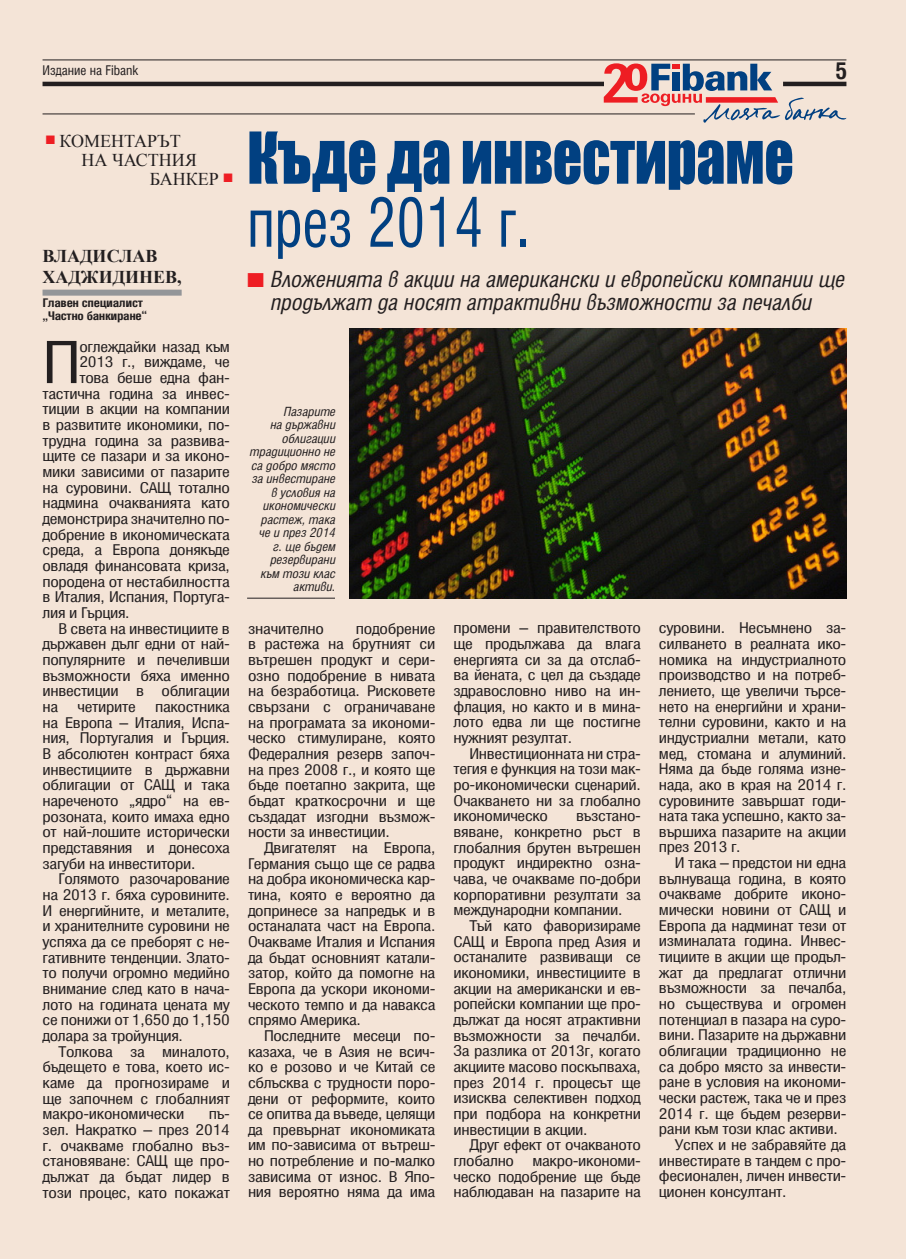
<style>
.page{position:relative;width:906px;height:1259px;background:#f4e4d7}
.page>*{position:absolute;margin:0;border:0;box-sizing:border-box;transform-origin:0 0}
.t1{font:69px "Hebar Cond XP";letter-spacing:-.005em;color:#014081;scale:.85 1}
.t2{font:66px "Impact";letter-spacing:-.005em;color:#014081;scale:.87 1}
.t3{font:58.5px "Hebar Cond XP";color:#231f20;scale:1.17 1}
.t4{font:23.55px "Hebar Cond XP Bold";color:#231f20}
.t5{font:22.5px/22.5px "Hebar Cond XP Italic";letter-spacing:.005em;color:#231f20;text-align:center}
.t6{font:18px "Times New Roman";color:#231f20}
.t7{font:700 18px/21.6px "Times New Roman";color:#231f20}
.t8{font:15px/15.6px "Hebar Cond XP";letter-spacing:-.02em;color:#231f20;text-align:justify;scale:1.17 1}
.t9{font:13.5px "Hebar Cond XP";color:#231f20}
.t10{font:12.75px/13.5px "Hebar Cond XP Italic";color:#231f20;text-align:right}
.t11{font:12px/12.8px "Hebar Cond XP Bold";letter-spacing:-.025em;color:#231f20;scale:1.11 1}
.s1{color:#ee1d23}
</style>
<div class="page">
<hr style="left:43px;top:60px;width:803px;height:1px;background:#231f20">
<hr style="left:43px;top:82px;width:803px;height:4px;background:#231f20">
<hr style="left:43px;top:114px;width:652px;height:1px;background:#231f20">
<svg style="left:604px;top:63px;width:242px;height:60px"></svg>
<div style="left:43px;top:290px;width:139px;height:6px;background:#939598"></div>
<img style="left:349px;top:329px;width:497px;height:269px">
<hr style="left:247px;top:598px;width:88px;height:1px;background:#231f20">
<p class="t9" style="left:43px;top:63px;width:97px">Издание на Fibank</p>
<h3 class="t4" style="left:835px;top:58px;width:13px">5</h3>
<p class="t6" style="left:46px;top:129px;width:137px"><sup>■</sup> Коментарът</p>
<p class="t6" style="left:82px;top:148px;width:117px">на частния</p>
<p class="t6" style="left:150px;top:166px;width:84px">банкер <sup>■</sup></p>
<p class="t7" style="left:43px;top:244px;width:141px">ВЛАДИСЛАВ<br>ХАДЖИДИНЕВ,</p>
<p class="t11" style="left:43px;top:297px;width:96px">Главен специалист „Частно банкиране”</p>
<h3 class="t3" style="left:43px;top:333px;width:34px">П</h3>
<p class="t8" style="left:79px;top:339px;width:130px">оглеждайки назад към</p>
<p class="t8" style="left:79px;top:355px;width:130px">2013 г., виждаме, че</p>
<p class="t8" style="left:79px;top:371px;width:130px">това беше една фан-</p>
<p class="t8" style="left:43px;top:386px;width:162px">тастична година за инвес-</p>
<p class="t8" style="left:43px;top:402px;width:162px">тиции в акции на компании</p>
<p class="t8" style="left:43px;top:418px;width:162px">в развитите икономики, по-</p>
<p class="t8" style="left:43px;top:433px;width:162px">трудна година за развива-</p>
<p class="t8" style="left:43px;top:449px;width:162px">щите се пазари и за иконо-</p>
<p class="t8" style="left:43px;top:465px;width:162px">мики зависими от пазарите</p>
<p class="t8" style="left:43px;top:480px;width:162px">на суровини. САЩ тотално</p>
<p class="t8" style="left:43px;top:496px;width:162px">надмина очакванията като</p>
<p class="t8" style="left:43px;top:512px;width:162px">демонстрира значително по-</p>
<p class="t8" style="left:43px;top:527px;width:162px">добрение в икономическата</p>
<p class="t8" style="left:43px;top:543px;width:162px">среда, а Европа донякъде</p>
<p class="t8" style="left:43px;top:559px;width:162px">овладя финансовата криза,</p>
<p class="t8" style="left:43px;top:574px;width:162px">породена от нестабилността</p>
<p class="t8" style="left:43px;top:590px;width:162px">в Италия, Испания, Португа-</p>
<p class="t8" style="left:43px;top:606px;width:76px">лия и Гърция.</p>
<p class="t8" style="left:58px;top:621px;width:148px">В света на инвестициите в</p>
<p class="t8" style="left:43px;top:637px;width:162px">държавен дълг едни от най-</p>
<p class="t8" style="left:43px;top:653px;width:162px">популярните и печеливши</p>
<p class="t8" style="left:43px;top:668px;width:162px">възможности бяха именно</p>
<p class="t8" style="left:43px;top:684px;width:162px">инвестиции в облигации</p>
<p class="t8" style="left:43px;top:700px;width:15px">на</p>
<p class="t8" style="left:78px;top:700px;width:51px">четирите</p>
<p class="t8" style="left:43px;top:700px;width:162px;text-indent:113px">пакостника на Европа – Италия, Испа&shy;ния, Португалия и Гърция.<br>В абсолютен контраст бяха инвестициите в държавни облигации от САЩ и така нареченото „ядро” на ев&shy;розоната, които имаха едно от най-лошите исторически представяния и донесоха загуби на инвеститори.</p>
<p class="t8" style="left:43px;top:872px;width:162px;text-indent:16px">Голямото разочарование на 2013 г. бяха суровините.<br>И енергийните, и металите, и хранителните суровини не успяха да се преборят с не&shy;гативните тенденции. Злато&shy;то получи огромно медийно внимание след като в нача&shy;лото на годината цената му се понижи от 1,650 до 1,150 долара за тройунция.</p>
<p class="t8" style="left:43px;top:1044px;width:162px;text-indent:16px">Толкова за миналото, бъдещето е това, което ис&shy;каме да прогнозираме и ще започнем с глобалният макро-икономически</p>
<p class="t8" style="left:43px;top:1107px;width:162px;text-indent:166px">пъ&shy;зел. Накратко – през 2014 г. очакваме глобално въз&shy;становяване: САЩ ще про&shy;дължат да бъдат лидер в този процес, като покажат</p>
<h2 class="t2" style="left:247px;top:107px;width:630px">Къде да инвестираме</h2>
<h1 class="t1" style="left:247px;top:188px;width:335px">през 2014 г.</h1>
<h3 class="t5" style="left:247px;top:269px;width:598px"><span class="s1">■</span> Вложенията в акции на американски и европейски компании ще продължат да носят атрактивни възможности за печалби</h3>
<p class="t10" style="left:249px;top:405px;width:87px">Пазарите<br>на държавни облигации традиционно не са добро място за инвестиране в условия на икономически растеж, така че и през 2014 г. ще бъдем резервирани към този клас активи.</p>
<p class="t8" style="left:248px;top:621px;width:162px;text-indent:108px">подобрение в растежа на брутният си вътрешен продукт и сери&shy;озно подобрение в нивата на безработица. Рисковете свързани с ограничаване на програмата за икономи&shy;ческо стимулиране, която Федералния резерв започ&shy;на през 2008 г., и която ще бъде поетапно закрита, ще бъдат краткосрочни и ще създадат изгодни възмож&shy;ности за инвестиции.</p>
<p class="t8" style="left:248px;top:840px;width:162px;text-indent:16px">Двигателят на Европа, Германия също ще се радва на добра икономическа кар&shy;тина, която е вероятно да допринесе за напредък и в останалата част на Европа.<br>Очакваме Италия и Испания да бъдат основният катали&shy;затор, който да помогне на Европа да ускори икономи&shy;ческото темпо и да навакса спрямо Америка.</p>
<p class="t8" style="left:248px;top:1028px;width:162px;text-indent:16px">Последните месеци по&shy;казаха, че в Азия не всич&shy;ко е розово и че Китай се сблъсква с трудности поро&shy;дени от реформите, които се опитва да въведе, целящи да превърнат икономиката им по-зависима от вътреш&shy;но потребление и по-малко зависима от износ. В Япо&shy;ния вероятно няма да има</p>
<p class="t8" style="left:248px;top:621px;width:66px">значително</p>
<p class="t8" style="left:453px;top:621px;width:162px">промени – правителството ще продължава да влага енергията си за да отслаб&shy;ва йената, с цел да създаде здравословно ниво на ин&shy;флация, но както и в мина&shy;лото едва ли ще постигне нужният резултат.</p>
<p class="t8" style="left:453px;top:746px;width:162px;text-indent:16px">Инвестиционната ни стра&shy;тегия е функция на този мак&shy;ро-икономически сценарий.<br>Очакването ни за глобално икономическо</p>
<p class="t8" style="left:453px;top:809px;width:162px;text-indent:123px">възстано&shy;вяване, конкретно ръст в глобалния брутен вътрешен продукт индиректно озна&shy;чава, че очакваме по-добри корпоративни резултати за международни компании.</p>
<p class="t8" style="left:453px;top:918px;width:162px;text-indent:16px">Тъй като фаворизираме САЩ и Европа пред Азия и останалите развиващи се икономики, инвестициите в акции на американски и ев&shy;ропейски компании ще про&shy;дължат да носят атрактивни възможности за печалби.<br>За разлика от 2013г, когато акциите масово поскъпваха, през 2014 г. процесът ще изисква селективен подход при подбора на конкретни инвестиции в акции.</p>
<p class="t8" style="left:453px;top:1138px;width:162px;text-indent:16px">Друг ефект от очакваното глобално макро-икономи&shy;ческо подобрение ще бъде наблюдаван на пазарите на</p>
<p class="t8" style="left:659px;top:621px;width:162px">суровини. Несъмнено за&shy;силването в реалната ико&shy;номика на индустриалното производство и на потреб&shy;лението, ще увеличи търсе&shy;нето на енергийни и храни&shy;телни суровини, както и на индустриални метали, като мед, стомана и алуминий.<br>Няма да бъде голяма изне&shy;нада, ако в края на 2014 г. суровините завършат годи&shy;ната така успешно, както за&shy;вършиха пазарите на акции през 2013 г.</p>
<p class="t8" style="left:675px;top:856px;width:148px">И така – предстои ни една</p>
<p class="t8" style="left:659px;top:871px;width:162px">вълнуваща година, в която</p>
<p class="t8" style="left:659px;top:887px;width:162px">очакваме добрите иконо-</p>
<p class="t8" style="left:659px;top:903px;width:162px">мически новини от САЩ и</p>
<p class="t8" style="left:659px;top:918px;width:162px">Европа да надминат тези от</p>
<p class="t8" style="left:659px;top:934px;width:162px">изминалата година. Инвес-</p>
<p class="t8" style="left:659px;top:950px;width:162px">тициите в акции ще продъл-</p>
<p class="t8" style="left:659px;top:965px;width:162px">жат да предлагат отлични</p>
<p class="t8" style="left:659px;top:981px;width:162px">възможности за печалба,</p>
<p class="t8" style="left:659px;top:997px;width:162px">но съществува и огромен</p>
<p class="t8" style="left:659px;top:1012px;width:162px">потенциал в пазара на суро-</p>
<p class="t8" style="left:659px;top:1028px;width:162px">вини. Пазарите на държавни</p>
<p class="t8" style="left:659px;top:1044px;width:162px">облигации традиционно не</p>
<p class="t8" style="left:659px;top:1059px;width:162px">са добро място за инвести-</p>
<p class="t8" style="left:659px;top:1075px;width:162px">ране в условия на икономи-</p>
<p class="t8" style="left:659px;top:1090px;width:162px">чески растеж, така че и през</p>
<p class="t8" style="left:659px;top:1106px;width:162px">2014 г. ще бъдем резерви-</p>
<p class="t8" style="left:659px;top:1122px;width:154px">рани към този клас активи.</p>
<p class="t8" style="left:675px;top:1137px;width:148px">Успех и не забравяйте да</p>
<p class="t8" style="left:659px;top:1153px;width:162px">инвестирате в тандем с про-</p>
<p class="t8" style="left:659px;top:1169px;width:162px">фесионален, личен инвести-</p>
<p class="t8" style="left:659px;top:1184px;width:111px">ционен консултант.</p>
</div>
